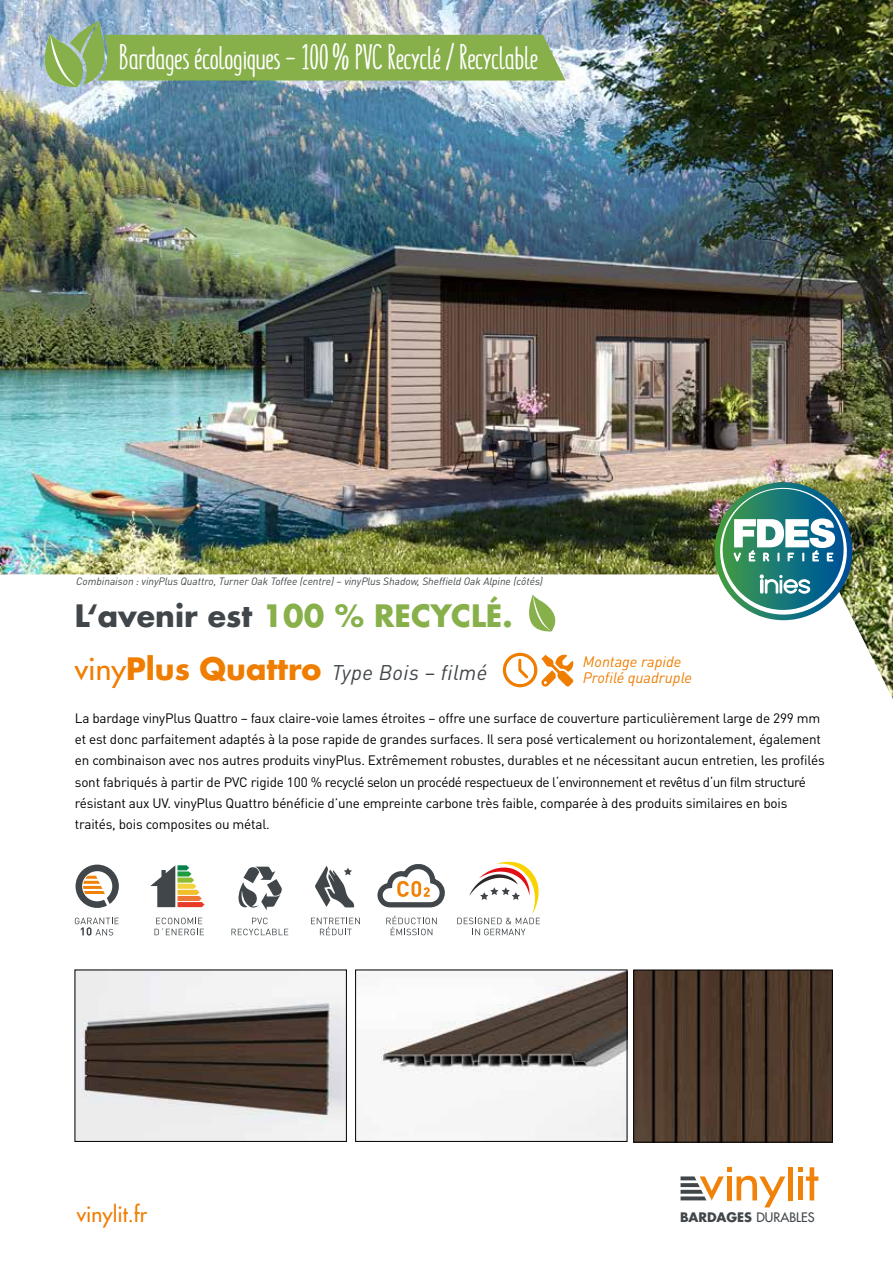
<style>
.page{position:relative;width:893px;height:1263px;background:#fff}
.page>*{position:absolute;margin:0;border:0;box-sizing:border-box;transform-origin:0 0}
.t1{font:700 34.65px "Summer Font";color:#fff}
.t2{font:700 30px "Futura LT Pro";color:#87b04b}
.t3{font:italic 21px "DIN Pro";letter-spacing:.02em;color:#404649}
.t4{font:500 21px "Futura LT Pro";color:#ef7d00}
.t5{font:italic 15px/16.5px "DIN Pro";color:#ef7d00}
.t6{font:13.5px/21.3px "DIN Pro";letter-spacing:-.015em;color:#000}
.t7{font:700 12.75px "Futura LT Pro";color:#404649}
.t8{font:italic 10.5px "DIN Pro";color:#404649}
.s1{color:#404649}
.s2{font-family:"Futura LT Pro";font-weight:500;font-style:normal;font-size:30px;color:#ef7d00}
.s3{font-family:"Futura LT Pro";font-weight:700;font-style:normal;font-size:30px;color:#ef7d00}
.s4{font-weight:500}
</style>
<div class="page">
<svg style="left:737px;top:1176px;width:48px;height:31px"></svg>
<hr style="left:788px;top:1167px;width:4px;height:33px;background:#f08109">
<svg style="left:798px;top:1167px;width:20px;height:33px"></svg>
<svg style="left:680px;top:1167px;width:51px;height:33px"></svg>
<img style="left:0;top:0;width:893px;height:574px">
<svg style="left:0;top:574px;width:893px;height:399px"></svg>
<svg style="left:150px;top:865px;width:55px;height:42px"></svg>
<svg style="left:238px;top:866px;width:44px;height:44px"></svg>
<svg style="left:311px;top:918px;width:49px;height:17px"></svg>
<svg style="left:231px;top:918px;width:57px;height:17px"></svg>
<svg style="left:154px;top:918px;width:50px;height:17px"></svg>
<svg style="left:75px;top:918px;width:44px;height:17px"></svg>
<svg style="left:76px;top:864px;width:43px;height:44px"></svg>
<svg style="left:315px;top:866px;width:39px;height:41px"></svg>
<svg style="left:457px;top:860px;width:84px;height:75px"></svg>
<svg style="left:371px;top:860px;width:78px;height:75px"></svg>
<img style="left:77px;top:972px;width:267px;height:167px">
<img style="left:357px;top:972px;width:268px;height:167px">
<svg style="left:503px;top:652px;width:71px;height:35px"></svg>
<img style="left:713px;top:481px;width:141px;height:140px">
<svg style="left:45px;top:20px;width:521px;height:67px;background:#94b579"></svg>
<svg style="left:526px;top:595px;width:30px;height:37px"></svg>
<img style="left:636px;top:972px;width:194px;height:168px">
<div style="left:634px;top:970px;width:198px;height:172px;border:1px solid #000"></div>
<h1 class="t1" style="left:119px;top:36px;width:421px">Bardages écologiques - 100% PVC Recyclé / Recyclable</h1>
<p class="t8" style="left:76px;top:573px;width:468px">Combinaison : vinyPlus Quattro, Turner Oak Toffee (centre) – vinyPlus Shadow, Sheffield Oak Alpine (côtés)</p>
<h2 class="t2" style="left:75px;top:593px;width:439px"><span class="s1">L‘avenir est</span> 100 % RECYCLÉ.</h2>
<h3 class="t3" style="left:75px;top:656px;width:414px"><span class="s2">viny</span><span class="s3">Plus Quattro</span> Type Bois – filmé</h3>
<p class="t6" style="left:75px;top:706px;width:751px">La bardage vinyPlus Quattro – faux claire-voie lames étroites – offre une surface de couverture particulièrement large de 299 mm et est donc parfaitement adaptés à la pose rapide de grandes surfaces. Il sera posé verticalement ou horizontalement, également en combinaison avec nos autres produits vinyPlus. Extrêmement robustes, durables et ne nécessitant aucun entretien, les profilés sont fabriqués à partir de PVC rigide 100 % recyclé selon un procédé respectueux de l‘environnement et revêtus d‘un film structuré résistant aux UV. vinyPlus Quattro bénéficie d’une empreinte carbone très faible, comparée à des produits similaires en bois traités, bois composites ou métal.</p>
<p class="t5" style="left:583px;top:651px;width:111px">Montage rapide<br>Profilé quadruple</p>
<h3 class="t4" style="left:77px;top:1198px;width:72px">vinylit.fr</h3>
<p class="t7" style="left:680px;top:1207px;width:136px">BARDAGES <span class="s4">DURABLES</span></p>
</div>
